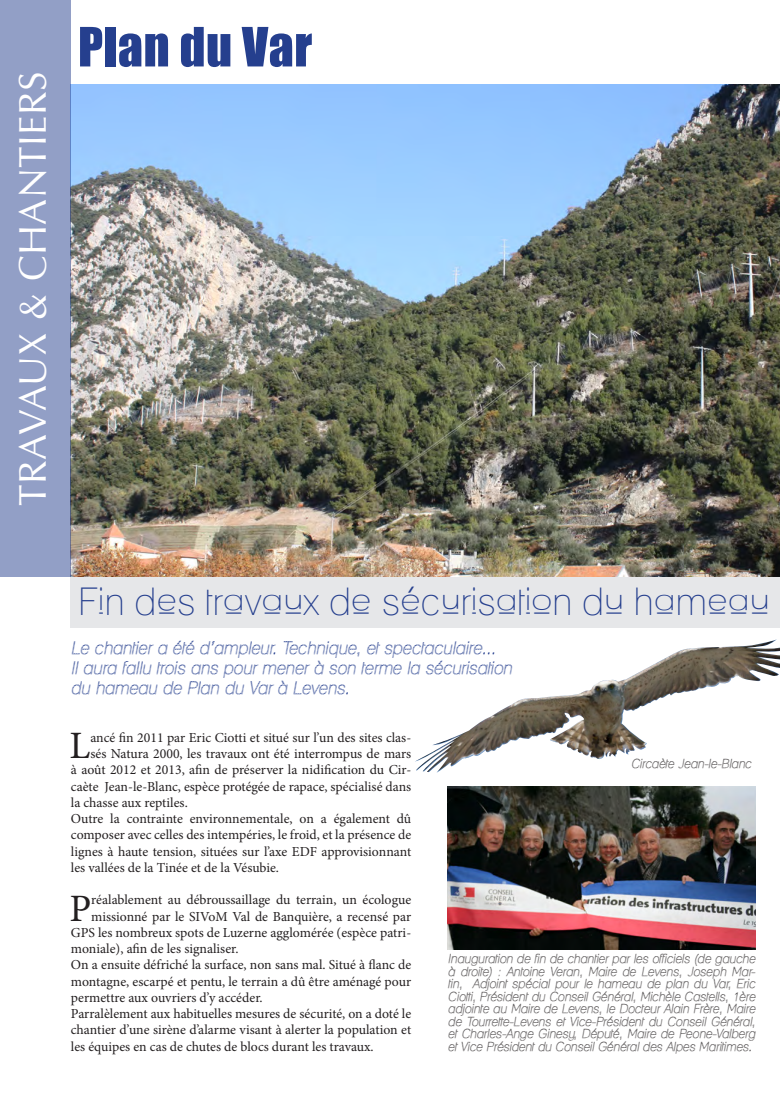
<style>
.page{position:relative;width:780px;height:1120px;background:#fff}
.page>*{position:absolute;margin:0;border:0;box-sizing:border-box;transform-origin:0 0}
.t1{font:50px "Impact";letter-spacing:.01em;color:#253f8e}
.t2{font:38.75px "Optima";letter-spacing:.01em;color:#fff}
.t3{font:38.75px "Minion Pro";color:#231f20}
.t4{font:38.25px "Lane Upper";color:#253f8e}
.t5{font:italic 17.5px "Lane Cane";color:#253f8e}
.t6{font:13.75px/16.2px "Minion Pro";color:#231f20;text-align:justify}
.t7{font:italic 12.5px/12.5px "Lane Cane";color:#231f20;text-align:justify}
</style>
<div class="page">
<img style="left:415px;top:645px;width:336px;height:128px">
<div style="left:71px;top:576px;width:709px;height:51px;background:#e6e7e9"></div>
<img style="left:71px;top:84px;width:709px;height:493px">
<img style="left:448px;top:786px;width:307px;height:163px">
<div style="left:0;top:0;width:71px;height:577px;background:#929fc6"></div>
<p class="t2" style="left:10px;top:505px;width:436px;rotate:-90deg">TRAVAUX &amp; CHANTIERS</p>
<p class="t1" style="left:78px;top:8px;width:236px">Plan du Var</p>
<p class="t4" style="left:78px;top:578px;width:693px">Fin des travaux de sécurisation du hameau</p>
<p class="t5" style="left:71px;top:637px;width:430px">Le chantier a été d’ampleur. Technique, et spectaculaire...</p>
<p class="t5" style="left:71px;top:657px;width:446px">Il aura fallu trois ans pour mener à son terme la sécurisation</p>
<p class="t5" style="left:71px;top:677px;width:284px">du hameau de Plan du Var à Levens.</p>
<p class="t3" style="left:69px;top:719px;width:22px">L</p>
<p class="t6" style="left:90px;top:729px;width:322px">ancé fin 2011 par Eric Ciotti et situé sur l’un des sites clas-</p>
<p class="t6" style="left:90px;top:745px;width:322px">sés Natura 2000, les travaux ont été interrompus de mars</p>
<p class="t6" style="left:71px;top:762px;width:342px">à août 2012 et 2013, afin de préserver la nidification du Cir-</p>
<p class="t6" style="left:71px;top:778px;width:342px">caète Jean-le-Blanc, espèce protégée de rapace, spécialisé dans</p>
<p class="t6" style="left:71px;top:794px;width:118px">la chasse aux reptiles.</p>
<p class="t6" style="left:71px;top:810px;width:342px">Outre la contrainte environnementale, on a également dû composer avec celles des intempéries, le froid, et la présence de lignes à haute tension, situées sur l’axe EDF approvisionnant les vallées de la Tinée et de la Vésubie.</p>
<p class="t3" style="left:69px;top:882px;width:23px">P</p>
<p class="t6" style="left:91px;top:892px;width:321px">réalablement au débroussaillage du terrain, un écologue</p>
<p class="t6" style="left:91px;top:908px;width:321px">missionné par le SIVoM Val de Banquière, a recensé par</p>
<p class="t6" style="left:71px;top:924px;width:342px">GPS les nombreux spots de Luzerne agglomérée (espèce patri-</p>
<p class="t6" style="left:71px;top:940px;width:169px">moniale), afin de les signaliser.</p>
<p class="t6" style="left:71px;top:957px;width:342px">On a ensuite défriché la surface, non sans mal. Situé à flanc de montagne, escarpé et pentu, le terrain a dû être aménagé pour permettre aux ouvriers d’y accéder.</p>
<p class="t6" style="left:71px;top:1005px;width:342px">Parralèlement aux habituelles mesures de sécurité, on a doté le chantier d’une sirène d’alarme visant à alerter la population et les équipes en cas de chutes de blocs durant les travaux.</p>
<p class="t7" style="left:631px;top:757px;width:124px">Circaète Jean-le-Blanc</p>
<p class="t7" style="left:448px;top:952px;width:311px">Inauguration de fin de chantier par les officiels (de gauche à droite) : Antoine Veran, Maire de Levens, Joseph Mar&shy;tin, Adjoint spécial pour le hameau de plan du Var, Eric Ciotti, Président du Conseil Général, Michèle Castells, 1ère adjointe au Maire de Levens, le Docteur Alain Frère, Maire de Tourrette-Levens et Vice-Président du Conseil Général, et Charles-Ange Ginesy, Député, Maire de Peone-Valberg et Vice Président du Conseil Général des Alpes Maritimes.</p>
</div>
